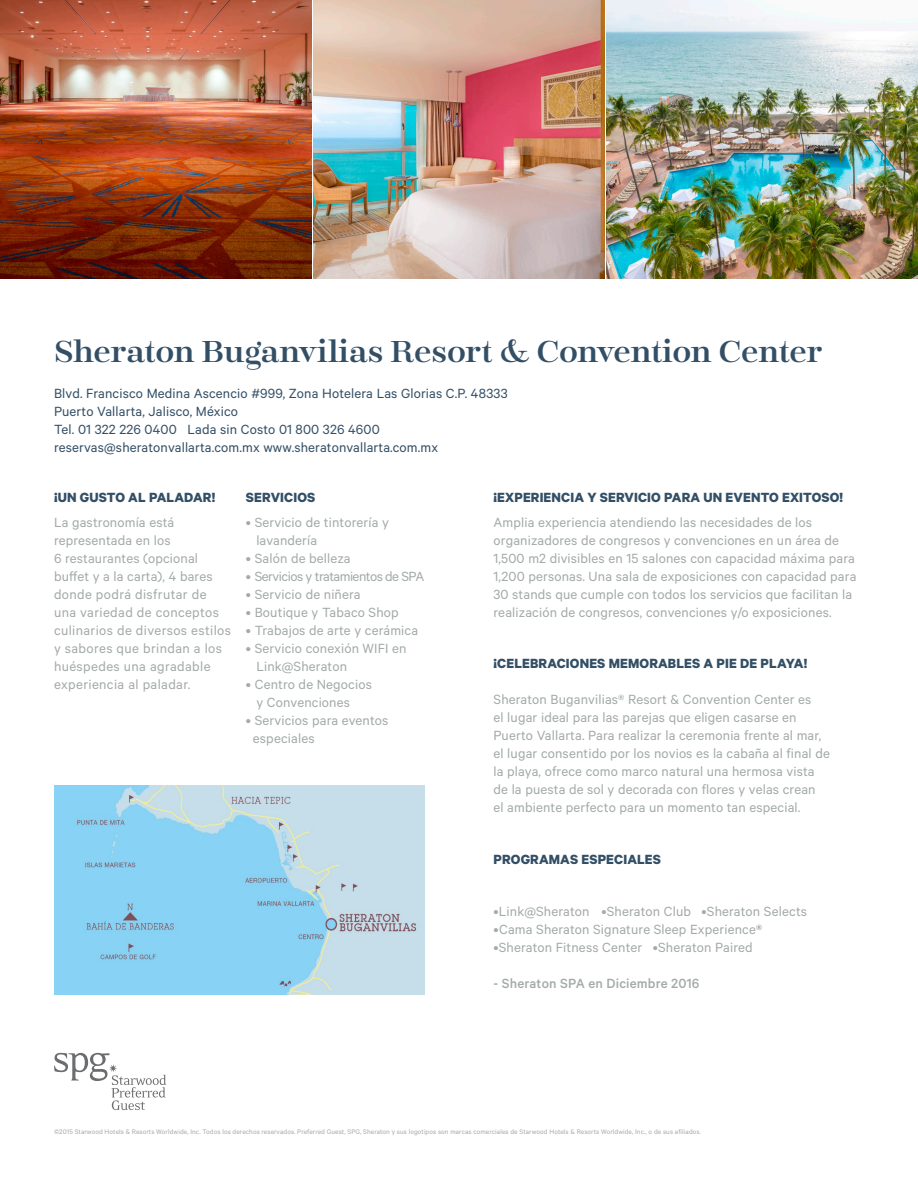
<style>
.page{position:relative;width:918px;height:1188px;background:#fff}
.page>*{position:absolute;margin:0;border:0;box-sizing:border-box;transform-origin:0 0}
.t1{font:30px "Encorpada Sheraton";letter-spacing:-.005em;color:#334f66}
.t2{font:15px/18px "Calibre";letter-spacing:.01em;color:#a3aaa8}
.t3{font:15px/18px "Calibre";letter-spacing:.01em;color:#334f66}
.t4{font:700 15px "Calibre";letter-spacing:.01em;color:#334f66}
.t5{font:15px "Calibre";letter-spacing:-.035em;color:#a3aaa8}
.t6{font:500 15px "Calibre";letter-spacing:.01em;color:#a3aaa8}
.t7{font:7.5px "Calibre";letter-spacing:.01em;color:#a3aaa8}
.s1{font-weight:700}
</style>
<div class="page">
<img style="left:606px;top:0;width:312px;height:279px">
<img style="left:314px;top:0;width:290px;height:279px">
<img style="left:0;top:0;width:312px;height:279px">
<img style="left:54px;top:785px;width:370px;height:210px">
<svg style="left:54px;top:1053px;width:112px;height:57px"></svg>
<p class="t1" style="left:54px;top:331px;width:770px">Sheraton Buganvilias Resort &amp; Convention Center</p>
<p class="t3" style="left:54px;top:384px;width:455px">Blvd. Francisco Medina Ascencio #999, Zona Hotelera Las Glorias C.P. 48333<br>Puerto Vallarta, Jalisco, México<br>Tel. 01 322 226 0400 Lada sin Costo 01 800 326 4600 reservas@sheratonvallarta.com.mx www.sheratonvallarta.com.mx</p>
<p class="t4" style="left:494px;top:488px;width:351px">¡EXPERIENCIA Y SERVICIO PARA UN EVENTO EXITOSO!</p>
<p class="t2" style="left:494px;top:513px;width:364px">Amplia experiencia atendiendo las necesidades de los organizadores de congresos y convenciones en un área de 1,500 m2 divisibles en 15 salones con capacidad máxima para 1,200 personas. Una sala de exposiciones con capacidad para 30 stands que cumple con todos los servicios que facilitan la realización de congresos, convenciones y/o exposiciones.</p>
<p class="t4" style="left:494px;top:655px;width:315px">¡CELEBRACIONES MEMORABLES A PIE DE PLAYA!</p>
<p class="t2" style="left:494px;top:690px;width:338px">Sheraton Buganvilias® Resort &amp; Convention Center es<br>el lugar ideal para las parejas que eligen casarse en Puerto Vallarta. Para realizar la ceremonia frente al mar, el lugar consentido por los novios es la cabaña al final de la playa, ofrece como marco natural una hermosa vista de la puesta de sol y decorada con flores y velas crean<br>el ambiente perfecto para un momento tan especial.</p>
<p class="t4" style="left:494px;top:850px;width:169px">PROGRAMAS ESPECIALES</p>
<p class="t4" style="left:54px;top:488px;width:163px">¡UN GUSTO AL PALADAR!</p>
<p class="t2" style="left:54px;top:513px;width:178px">La gastronomía está representada en los<br>6 restaurantes (opcional buffet y a la carta), 4 bares donde podrá disfrutar de una variedad de conceptos culinarios de diversos estilos y sabores que brindan a los huéspedes una agradable experiencia al paladar.</p>
<p class="t4" style="left:246px;top:488px;width:71px">SERVICIOS</p>
<p class="t2" style="left:256px;top:513px;width:134px;text-indent:-10px">• Servicio de tintorería y lavandería</p>
<p class="t2" style="left:246px;top:549px;width:106px">• Salón de belleza</p>
<p class="t5" style="left:246px;top:567px;width:180px">• Servicios y tratamientos de SPA</p>
<p class="t2" style="left:246px;top:585px;width:116px">• Servicio de niñera</p>
<p class="t2" style="left:246px;top:603px;width:154px">• Boutique y Tabaco Shop</p>
<p class="t2" style="left:246px;top:621px;width:174px">• Trabajos de arte y cerámica</p>
<p class="t2" style="left:256px;top:639px;width:152px;text-indent:-10px">• Servicio conexión WIFI en<br>Link@Sheraton</p>
<p class="t2" style="left:256px;top:675px;width:117px;text-indent:-10px">• Centro de Negocios y Convenciones</p>
<p class="t2" style="left:253px;top:711px;width:137px;text-indent:-7px">• Servicios para eventos especiales</p>
<p class="t2" style="left:494px;top:902px;width:315px">•Link@Sheraton •Sheraton Club •Sheraton Selects</p>
<p class="t2" style="left:494px;top:920px;width:270px">•Cama Sheraton Signature Sleep Experience<span class="s1">®</span></p>
<p class="t2" style="left:494px;top:938px;width:261px">•Sheraton Fitness Center •Sheraton Paired</p>
<p class="t6" style="left:494px;top:975px;width:207px">- Sheraton SPA en Diciembre 2016</p>
<p class="t7" style="left:54px;top:1128px;width:648px">©2015 Starwood Hotels &amp; Resorts Worldwide, Inc. Todos los derechos reservados. Preferred Guest, SPG, Sheraton y sus logotipos son marcas comerciales de Starwood Hotels &amp; Resorts Worldwide, Inc., o de sus afiliados.</p>
</div>
